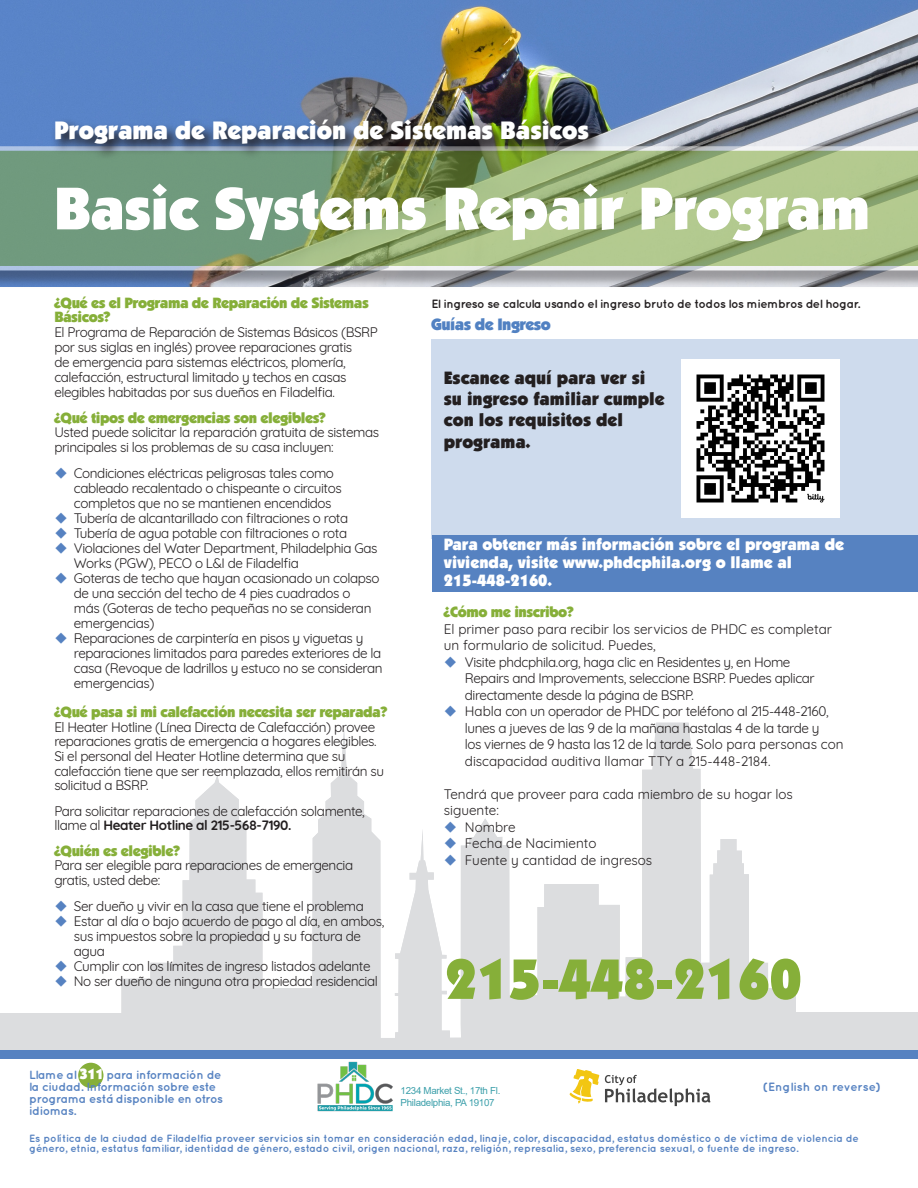
<style>
.page{position:relative;width:918px;height:1188px;background:#fff}
.page>*{position:absolute;margin:0;border:0;box-sizing:border-box;transform-origin:0 0}
.Program_Name{font:900 60px "Kabel IT Cby BT";letter-spacing:-.01em;color:#fff}
.Phone_Number{font:900 56.7px "Kabel IT Cby BT";color:#86af39}
.Sub_Head_2{font:900 25.35px "Kabel IT Cby BT";color:#fff}
.t1{font:900 18px/21.1px "Kabel IT Cby BT";color:#231f20}
.t2{font:900 16.5px/18px "Kabel IT Cby BT";color:#fff}
.Sub_Head_2-2{font:900 16.5px "Kabel IT Cby BT";letter-spacing:-.03em;color:#5181c2}
.Sub_Head_2-3{font:900 15px/14.7px "Kabel IT Cby BT";letter-spacing:-.03em;color:#86af39}
.Hanging_indent_2017{font:13.5px/15px "Quicksand";letter-spacing:-.03em;color:#231f20}
.Paragraph_2017{font:13.5px/14.7px "Quicksand";letter-spacing:-.03em;color:#231f20}
.Sub_Head_2-4{font:13.5px/16.5px "Quicksand";letter-spacing:-.03em;color:#231f20}
.Paragraph_2017-2{font:13.5px/16.5px "Quicksand";color:#231f20}
.Sub_Head_2-5{font:13.5px "Quicksand";color:#231f20}
.Paragraph_2017-3{font:700 12px/12px "Quicksand";letter-spacing:-.03em;color:#5682c1}
.t3{font:700 12px "Quicksand";letter-spacing:-.04em;color:#231f20}
._311{font:700 12px "Quicksand";color:#5682c1}
.Paragraph_2017-4{font:700 10.5px/10.5px "Quicksand";letter-spacing:-.01em;color:#5682c1}
.AddressNams{font:9.75px/12px "Arial";letter-spacing:-.03em;color:#3da0ab}
.s1{color:#5682c1}
.s2{font-weight:700}
.s3{font-family:"Kabel IT Cby BT";font-weight:900;font-size:15px;color:#fff}
</style>
<div class="page">
<img style="left:122px;top:723px;width:674px;height:327px">
<div style="left:0;top:1014px;width:128px;height:40px;background:#dcdddf"></div>
<div style="left:768px;top:1012px;width:150px;height:40px;background:#dcdddf"></div>
<img style="left:0;top:0;width:918px;height:146px">
<div style="left:0;top:1050px;width:918px;height:9px;background:#5682c1"></div>
<div style="left:0;top:148px;width:918px;height:141px;background:#231f20;opacity:.75"></div>
<svg style="left:0;top:146px;width:918px;height:124px;background:#91ac7e"></svg>
<div style="left:78px;top:1063px;width:25px;height:25px;background:#86af39;border-radius:50%"></div>
<img style="left:51px;top:116px;width:553px;height:44px">
<div style="left:431px;top:339px;width:487px;height:199px;background:#cedbed"></div>
<div style="left:433px;top:535px;width:485px;height:57px;background:#5682c1"></div>
<svg style="left:605px;top:1075px;width:106px;height:31px"></svg>
<svg style="left:570px;top:1069px;width:29px;height:34px"></svg>
<img style="left:317px;top:1061px;width:76px;height:51px">
<img style="left:682px;top:360px;width:157px;height:157px">
<p class="Sub_Head_2" style="left:54px;top:115px;width:536px">Programa de Reparación de Sistemas Básicos</p>
<p class="Program_Name" style="left:54px;top:172px;width:817px">Basic Systems Repair Program</p>
<p class="Sub_Head_2-3" style="left:54px;top:295px;width:316px">¿Qué es el Programa de Reparación de Sistemas<br>Básicos?</p>
<p class="Paragraph_2017" style="left:54px;top:324px;width:325px">El Programa de Reparación de Sistemas Básicos (BSRP por sus siglas en inglés) provee reparaciones gratis<br>de emergencia para sistemas eléctricos, plomería, calefacción, estructural limitado y techos en casas elegibles habitadas por sus dueños en Filadelfia.</p>
<p class="Sub_Head_2-3" style="left:54px;top:410px;width:273px">¿Qué tipos de emergencias son elegibles?</p>
<p class="Paragraph_2017" style="left:54px;top:424px;width:326px">Usted puede solicitar la reparación gratuita de sistemas principales si los problemas de su casa incluyen:</p>
<p class="Hanging_indent_2017" style="left:74px;top:464px;width:269px;text-indent:-20px"><span class="s1">◆</span> Condiciones eléctricas peligrosas tales como cableado recalentado o chispeante o circuitos completos que no se mantienen encendidos</p>
<p class="Hanging_indent_2017" style="left:54px;top:509px;width:295px"><span class="s1">◆</span> Tubería de alcantarillado con filtraciones o rota</p>
<p class="Hanging_indent_2017" style="left:54px;top:524px;width:294px"><span class="s1">◆</span> Tubería de agua potable con filtraciones o rota</p>
<p class="Hanging_indent_2017" style="left:74px;top:539px;width:305px;text-indent:-20px"><span class="s1">◆</span> Violaciones del Water Department, Philadelphia Gas<br>Works (PGW), PECO o L&amp;I de Filadelfia</p>
<p class="Hanging_indent_2017" style="left:74px;top:569px;width:307px;text-indent:-20px"><span class="s1">◆</span> Goteras de techo que hayan ocasionado un colapso de una sección del techo de 4 pies cuadrados o más (Goteras de techo pequeñas no se consideran emergencias)</p>
<p class="Hanging_indent_2017" style="left:74px;top:629px;width:310px;text-indent:-20px"><span class="s1">◆</span> Reparaciones de carpintería en pisos y viguetas y reparaciones limitados para paredes exteriores de la casa (Revoque de ladrillos y estuco no se consideran emergencias)</p>
<p class="Sub_Head_2-3" style="left:54px;top:704px;width:334px">¿Qué pasa si mi calefacción necesita ser reparada?</p>
<p class="Paragraph_2017" style="left:54px;top:718px;width:331px">El Heater Hotline (Línea Directa de Calefacción) provee reparaciones gratis de emergencia a hogares elegibles.<br>Si el personal del Heater Hotline determina que su calefacción tiene que ser reemplazada, ellos remitirán su solicitud a BSRP.</p>
<p class="Paragraph_2017" style="left:54px;top:802px;width:312px">Para solicitar reparaciones de calefacción solamente, llame al <span class="s2">Heater Hotline al 215-568-7190.</span></p>
<p class="Sub_Head_2-3" style="left:54px;top:843px;width:127px">¿Quién es elegible?</p>
<p class="Paragraph_2017" style="left:54px;top:857px;width:300px">Para ser elegible para reparaciones de emergencia gratis, usted debe:</p>
<p class="Hanging_indent_2017" style="left:54px;top:897px;width:311px"><span class="s1">◆</span> Ser dueño y vivir en la casa que tiene el problema</p>
<p class="Hanging_indent_2017" style="left:74px;top:912px;width:312px;text-indent:-20px"><span class="s1">◆</span> Estar al día o bajo acuerdo de pago al día, en ambos, sus impuestos sobre la propiedad y su factura de agua</p>
<p class="Hanging_indent_2017" style="left:54px;top:957px;width:318px"><span class="s1">◆</span> Cumplir con los límites de ingreso listados adelante</p>
<p class="Hanging_indent_2017" style="left:54px;top:972px;width:325px"><span class="s1">◆</span> No ser dueño de ninguna otra propiedad residencial</p>
<p class="t3" style="left:431px;top:296px;width:430px">El ingreso se calcula usando el ingreso bruto de todos los miembros del hogar.</p>
<p class="Sub_Head_2-2" style="left:431px;top:314px;width:121px">Guías de Ingreso</p>
<p class="t1" style="left:444px;top:367px;width:222px">Escanee aquí para ver si su ingreso familiar cumple con los requisitos del programa.</p>
<p class="t2" style="left:444px;top:535px;width:402px">Para obtener más información sobre el programa de vivienda, visite www.phdcphila.org o llame al<br>215-448-2160.</p>
<p class="Sub_Head_2-3" style="left:444px;top:604px;width:131px">¿Cómo me inscribo?</p>
<p class="Paragraph_2017-2" style="left:444px;top:619px;width:390px">El primer paso para recibir los servicios de PHDC es completar un formulario de solicitud. Puedes,</p>
<p class="Sub_Head_2-4" style="left:465px;top:652px;width:351px;text-indent:-21px"><span class="s1">◆</span> Visite phdcphila.org, haga clic en Residentes y, en Home<br>Repairs and Improvements, seleccione BSRP. Puedes aplicar directamente desde la página de BSRP.</p>
<p class="Sub_Head_2-4" style="left:465px;top:702px;width:365px;text-indent:-21px"><span class="s1">◆</span> Habla con un operador de PHDC por teléfono al 215-448-2160, lunes a jueves de las 9 de la mañana hastalas 4 de la tarde y</p>
<p class="Sub_Head_2-4" style="left:465px;top:735px;width:380px">los viernes de 9 hasta las 12 de la tarde. Solo para personas con</p>
<p class="Sub_Head_2-5" style="left:465px;top:750px;width:307px">discapacidad auditiva llamar TTY a 215-448-2184.</p>
<p class="Paragraph_2017-2" style="left:444px;top:784px;width:351px">Tendrá que proveer para cada miembro de su hogar los siguente:</p>
<p class="Paragraph_2017" style="left:444px;top:818px;width:73px"><span class="s1">◆</span> Nombre</p>
<p class="Paragraph_2017-2" style="left:444px;top:834px;width:154px"><span class="s1">◆</span> Fecha de Nacimiento</p>
<p class="Paragraph_2017-2" style="left:444px;top:850px;width:210px"><span class="s1">◆</span> Fuente y cantidad de ingresos</p>
<p class="Phone_Number" style="left:445px;top:944px;width:358px">215-448-2160</p>
<p class="Paragraph_2017-3" style="left:29px;top:1069px;width:195px">Llame al <span class="s3">311</span> para información de la ciudad. Información sobre este programa está disponible en otros idiomas.</p>
<p class="AddressNams" style="left:401px;top:1085px;width:101px">1234 Market St., 17th Fl.<br>Philadelphia, PA 19107</p>
<p class="_311" style="left:763px;top:1080px;width:119px">(English on reverse)</p>
<p class="Paragraph_2017-4" style="left:29px;top:1133px;width:831px">Es política de la ciudad de Filadelfia proveer servicios sin tomar en consideración edad, linaje, color, discapacidad, estatus doméstico o de víctima de violencia de género, etnia, estatus familiar, identidad de género, estado civil, origen nacional, raza, religión, represalia, sexo, preferencia sexual, o fuente de ingreso.</p>
</div>
